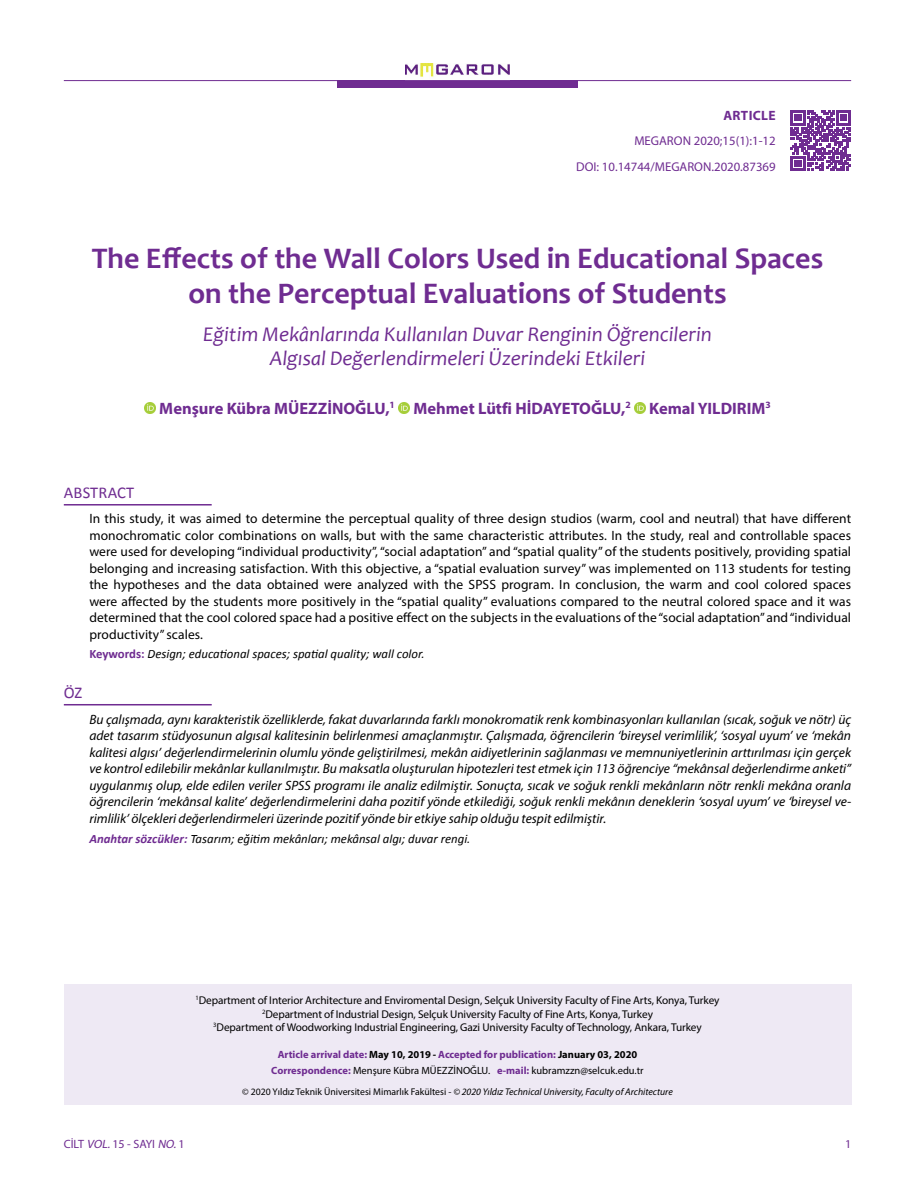
<style>
.page{position:relative;width:915px;height:1191px;background:#fff}
.page>*{position:absolute;margin:0;border:0;box-sizing:border-box;transform-origin:0 0}
.t1{font:700 30px/34.5px "Candara";color:#6f2c91;text-align:center}
.t2{font:italic 21px/24px "Candara";color:#6f2c91;text-align:center}
.t3{font:700 16.5px "Myriad Pro";color:#6f2c91}
.t4{font:16.5px "Calibri";letter-spacing:.01em;color:#6f2c91}
.t5{font:italic 13.5px/16.5px "Myriad Pro";color:#000;text-align:justify}
.t6{font:13.5px/16.5px "Myriad Pro";letter-spacing:.005em;color:#000;text-align:justify}
.t7{font:700 13.5px "Myriad Pro";letter-spacing:.025em;color:#6f2c91}
.t8{font:italic 12.75px "Calibri";color:#000}
.t9{font:12.75px/25.5px "Myriad Pro";color:#6f2c91;text-align:right}
.t10{font:12px "Myriad Pro";color:#6f2c91}
.t11{font:11.25px/13.5px "Myriad Pro";letter-spacing:-.01em;color:#000;text-align:center}
.t12{font:700 10.5px/16.8px "Myriad Pro";color:#6f2c91;text-align:center}
.t13{font:italic 9.75px "Myriad Pro";color:#000}
.s1{font-weight:700;font-style:normal;color:#6f2c91}
.s2{font-weight:700;color:#6f2c91}
.s3{color:#000}
.s4{font-style:italic;color:#000}
.s5{font-weight:400;color:#000}
.s6{font-style:normal}
.s7{font-style:italic}
</style>
<div class="page">
<div style="left:64px;top:984px;width:786px;height:121px;background:#eee9f4"></div>
<div style="left:337px;top:80px;width:240px;height:8px;background:#6f2c91"></div>
<img style="left:405px;top:64px;width:104px;height:13px">
<hr style="left:64px;top:80px;width:786px;height:1px;background:#6f2c91">
<svg style="left:144px;top:402px;width:11px;height:11px"></svg>
<svg style="left:398px;top:402px;width:11px;height:11px"></svg>
<svg style="left:634px;top:402px;width:11px;height:11px"></svg>
<hr style="left:64px;top:704px;width:148px;height:1px;background:#6f2c91">
<hr style="left:64px;top:504px;width:148px;height:1px;background:#6f2c91">
<svg style="left:790px;top:111px;width:60px;height:60px"></svg>
<p class="t7" style="left:723px;top:106px;width:54px">ARTICLE</p>
<p class="t9" style="left:576px;top:128px;width:201px">MEGARON 2020;15(1):1-12<br>DOI: 10.14744/MEGARON.2020.87369</p>
<h1 class="t1" style="left:92px;top:241px;width:732px">The Effects of the Wall Colors Used in Educational Spaces on the Perceptual Evaluations of Students</h1>
<h2 class="t2" style="left:203px;top:322px;width:510px">Eğitim Mekânlarında Kullanılan Duvar Renginin Öğrencilerin<br>Algısal Değerlendirmeleri Üzerindeki Etkileri</h2>
<p class="t3" style="left:159px;top:397px;width:612px">Menşure Kübra MÜEZZİNOĞLU,<sup>1</sup> Mehmet Lütfi HİDAYETOĞLU,<sup>2</sup> Kemal YILDIRIM<sup>3</sup></p>
<p class="t4" style="left:64px;top:482px;width:72px">ABSTRACT</p>
<p class="t6" style="left:89px;top:510px;width:763px">In this study, it was aimed to determine the perceptual quality of three design studios (warm, cool and neutral) that have different monochromatic color combinations on walls, but with the same characteristic attributes. In the study, real and controllable spaces were used for developing “individual productivity”, “social adaptation” and “spatial quality” of the students positively, providing spatial belonging and increasing satisfaction. With this objective, a “spatial evaluation survey” was implemented on 113 students for testing the hypotheses and the data obtained were analyzed with the SPSS program. In conclusion, the warm and cool colored spaces were affected by the students more positively in the “spatial quality” evaluations compared to the neutral colored space and it was determined that the cool colored space had a positive effect on the subjects in the evaluations of the “social adaptation” and “individual productivity” scales.</p>
<p class="t8" style="left:89px;top:645px;width:337px"><span class="s1">Keywords:</span> Design; educational spaces; spatial quality; wall color.</p>
<p class="t4" style="left:64px;top:682px;width:20px">ÖZ</p>
<p class="t5" style="left:89px;top:711px;width:763px">Bu çalışmada, aynı karakteristik özelliklerde, fakat duvarlarında farklı monokromatik renk kombinasyonları kullanılan (sıcak, soğuk ve nötr) üç adet tasarım stüdyosunun algısal kalitesinin belirlenmesi amaçlanmıştır. Çalışmada, öğrencilerin ‘bireysel verimlilik’, ‘sosyal uyum’ ve ‘mekân kalitesi algısı’ değerlendirmelerinin olumlu yönde geliştirilmesi, mekân aidiyetlerinin sağlanması ve memnuniyetlerinin arttırılması için gerçek ve kontrol edilebilir mekânlar kullanılmıştır. Bu maksatla oluşturulan hipotezleri test etmek için 113 öğrenciye “mekânsal değerlendirme anketi” uygulanmış olup, elde edilen veriler SPSS programı ile analiz edilmiştir. Sonuçta, sıcak ve soğuk renkli mekânların nötr renkli mekâna oranla öğrencilerin ‘mekânsal kalite’ değerlendirmelerini daha pozitif yönde etkilediği, soğuk renkli mekânın deneklerin ‘sosyal uyum’ ve ‘bireysel ve&shy;rimlilik’ ölçekleri değerlendirmeleri üzerinde pozitif yönde bir etkiye sahip olduğu tespit edilmiştir.</p>
<p class="t8" style="left:89px;top:829px;width:382px"><span class="s2">Anahtar sözcükler:</span> Tasarım; eğitim mekânları; mekânsal algı; duvar rengi.</p>
<p class="t11" style="left:195px;top:993px;width:525px"><sup>1</sup>Department of Interior Architecture and Enviromental Design, Selçuk University Faculty of Fine Arts, Konya, Turkey<br><sup>2</sup>Department of Industrial Design, Selçuk University Faculty of Fine Arts, Konya, Turkey<br><sup>3</sup>Department of Woodworking Industrial Engineering, Gazi University Faculty of Technology, Ankara, Turkey</p>
<p class="t12" style="left:271px;top:1045px;width:374px">Article arrival date: <span class="s3">May 10, 2019</span> <span class="s4">-</span> Accepted for publication: <span class="s3">January 03, 2020<br></span>Correspondence: <span class="s5">Menşure Kübra MÜEZZİNOĞLU.</span> e-mail: <span class="s5">kubramzzn@selcuk.edu.tr</span></p>
<p class="t13" style="left:242px;top:1085px;width:432px"><span class="s6">© 2020 Yıldız Teknik Üniversitesi Mimarlık Fakültesi -</span> © 2020 Yıldız Technical University, Faculty of Architecture</p>
<p class="t10" style="left:64px;top:1137px;width:122px">CİLT <span class="s7">VOL.</span>15 - SAYI <span class="s7">NO.</span>1</p>
<p class="t10" style="left:844px;top:1137px;width:8px">1</p>
</div>
